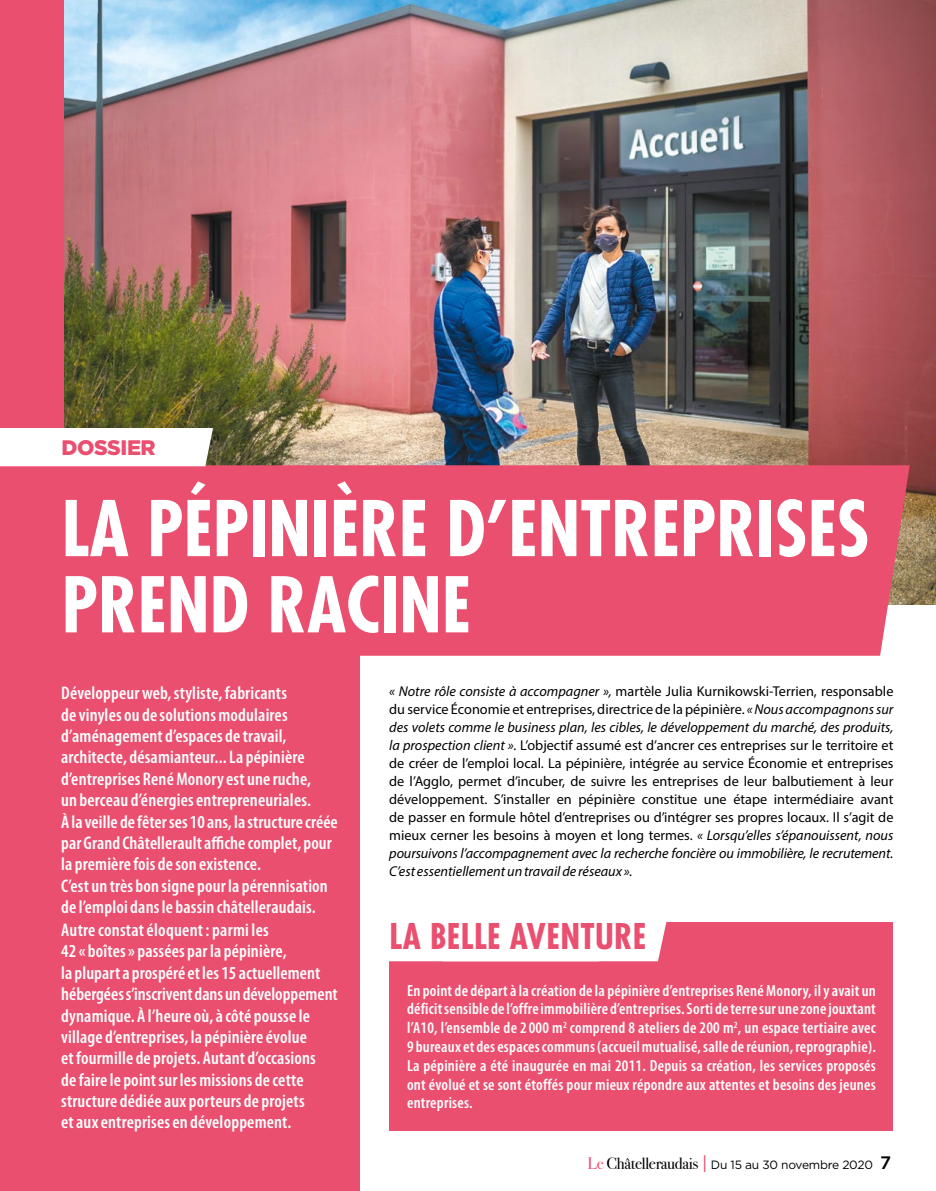
<style>
.page{position:relative;width:936px;height:1191px;background:#fff}
.page>*{position:absolute;margin:0;border:0;box-sizing:border-box;transform-origin:0 0}
.t1{font:700 condensed 74.55px/76.2px "Futura";color:#fff}
.t2{font:700 condensed 34.5px "Futura";letter-spacing:.01em;color:#ea4f6f}
.t3{font:900 21px "Gotham";letter-spacing:-.02em;color:#ea4f6f}
.t4{font:600 condensed 18.3px/21.5px "Myriad Pro";letter-spacing:.01em;color:#fff}
.t5{font:600 condensed 16.2px/18.8px "Myriad Pro";letter-spacing:.015em;color:#fff;text-align:justify}
.t6{font:14.25px/18px "Myriad Pro";color:#000;text-align:justify}
.t7{font:12px "Gotham";letter-spacing:-.02em;color:#000}
.s1{font-style:italic}
.s2{font-family:"Bodoni Svty Two ITCTT Book";font-size:16.5px;color:#ea4f6f}
.s3{font-family:"Bodoni Svty Two ITCTT Book";font-size:16.5px}
.s4{font-weight:300;font-size:24px;color:#ea4f6f}
.s5{font-weight:500;font-size:18px}
</style>
<div class="page">
<img style="left:64px;top:0;width:871px;height:604px">
<div style="left:0;top:0;width:64px;height:1191px;background:#ea4f6f"></div>
<div style="left:0;top:639px;width:359px;height:552px;background:#ea4f6f"></div>
<div style="left:0;top:465px;width:909px;height:191px;background:#ea4f6f"></div>
<svg style="left:0;top:428px;width:213px;height:38px"></svg>
<div style="left:389px;top:921px;width:504px;height:209px;background:#ea4f6f"></div>
<div style="left:389px;top:921px;width:281px;height:40px;background:#fff"></div>
<h3 class="t3" style="left:62px;top:435px;width:96px">DOSSIER</h3>
<h1 class="t1" style="left:62px;top:490px;width:809px">LA PÉPINIÈRE D’ENTREPRISES<br>PREND RACINE</h1>
<p class="t4" style="left:61px;top:682px;width:278px">Développeur web, styliste, fabricants<br>de vinyles ou de solutions modulaires d’aménagement d’espaces de travail, architecte, désamianteur... La pépinière d’entreprises René Monory est une ruche,<br>un berceau d’énergies entrepreneuriales.<br>À la veille de fêter ses 10 ans, la structure créée par Grand Châtellerault affiche complet, pour la première fois de son existence.<br>C’est un très bon signe pour la pérennisation de l’emploi dans le bassin châtelleraudais.<br>Autre constat éloquent : parmi les<br>42 « boîtes » passées par la pépinière,<br>la plupart a prospéré et les 15 actuellement hébergées s’inscrivent dans un développement dynamique. À l’heure où, à côté pousse le village d’entreprises, la pépinière évolue<br>et fourmille de projets. Autant d’occasions<br>de faire le point sur les missions de cette structure dédiée aux porteurs de projets<br>et aux entreprises en développement.</p>
<p class="t6" style="left:389px;top:682px;width:505px"><span class="s1">« Notre rôle consiste à accompagner »,</span> martèle Julia Kurnikowski-Terrien, responsable du service Économie et entreprises, directrice de la pépinière. <span class="s1">« Nous accompagnons sur des volets comme le business plan, les cibles, le développement du marché, des produits, la prospection client ».</span> L’objectif assumé est d’ancrer ces entreprises sur le territoire et de créer de l’emploi local. La pépinière, intégrée au service Économie et entreprises de l’Agglo, permet d’incuber, de suivre les entreprises de leur balbutiement à leur développement. S’installer en pépinière constitue une étape intermédiaire avant de passer en formule hôtel d’entreprises ou d’intégrer ses propres locaux. Il s’agit de mieux cerner les besoins à moyen et long termes. <span class="s1">« Lorsqu’elles s’épanouissent, nous poursuivons l’accompagnement avec la recherche foncière ou immobilière, le recrutement.<br>C’est essentiellement un travail de réseaux ».</span></p>
<h2 class="t2" style="left:389px;top:914px;width:258px">LA BELLE AVENTURE</h2>
<p class="t5" style="left:407px;top:980px;width:470px">En point de départ à la création de la pépinière d’entreprises René Monory, il y avait un déficit sensible de l’offre immobilière d’entreprises. Sorti de terre sur une zone jouxtant l’A10, l’ensemble de 2 000 m<sup>2</sup> comprend 8 ateliers de 200 m<sup>2</sup>, un espace tertiaire avec 9 bureaux et des espaces communs (accueil mutualisé, salle de réunion, reprographie).<br>La pépinière a été inaugurée en mai 2011. Depuis sa création, les services proposés ont évolué et se sont étoffés pour mieux répondre aux attentes et besoins des jeunes entreprises.</p>
<p class="t7" style="left:587px;top:1157px;width:305px"><span class="s2">Le</span> <span class="s3">Châtelleraudais</span> <span class="s4">I</span> Du 15 au 30 novembre 2020 <span class="s5">7</span></p>
</div>
